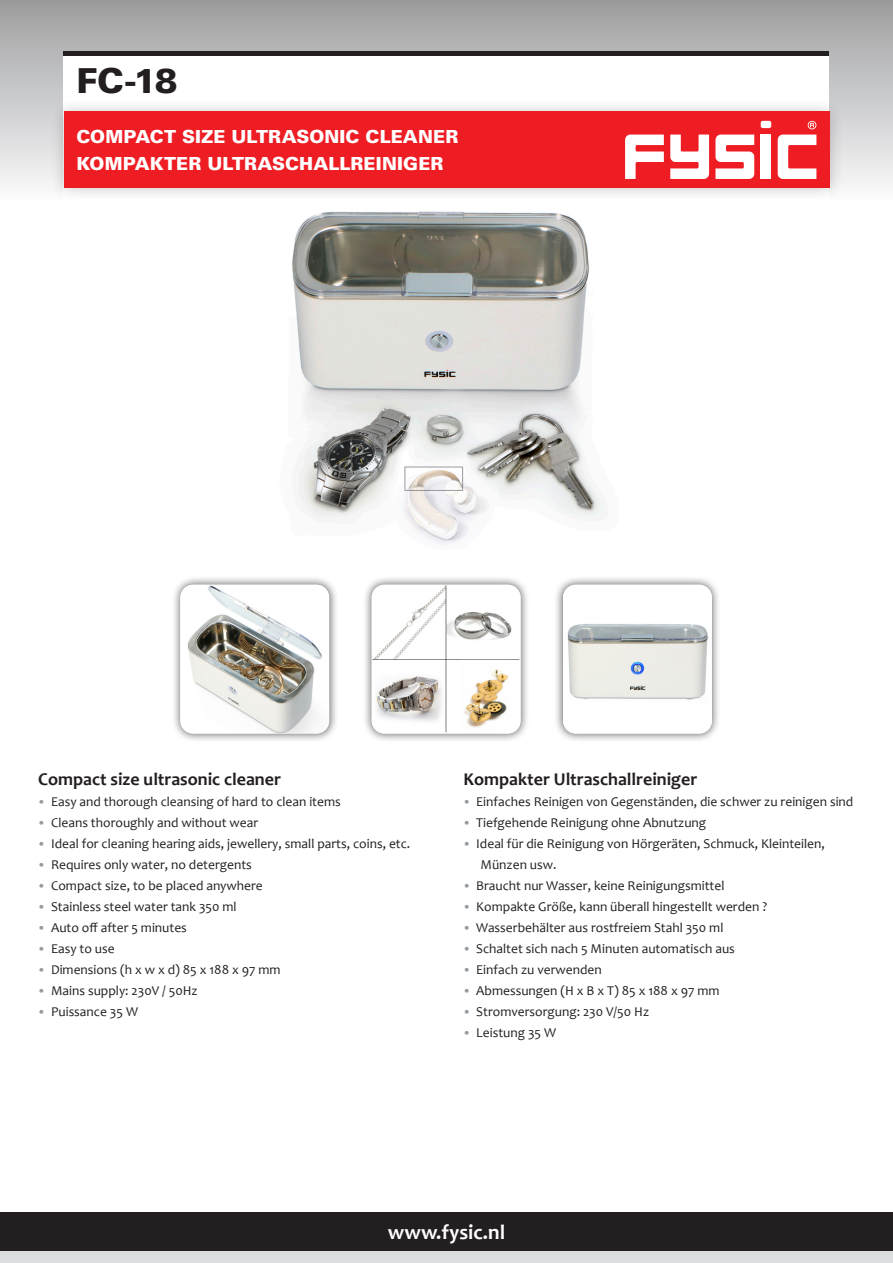
<style>
.page{position:relative;width:893px;height:1263px;background:#fff}
.page>*{position:absolute;margin:0;border:0;box-sizing:border-box;transform-origin:0 0}
.t1{font:900 34.5px "Univers LT Std";color:#231f20}
.t2{font:700 21px "Candara";color:#fff}
.t3{font:900 18px/27px "Univers LT Std";letter-spacing:.005em;color:#fff}
.t4{font:700 18px "Candara";color:#231f20}
.t5{font:13.5px/21px "Candara";color:#231f20}
.s1{font-family:"Calibri";font-weight:300;color:#959ca1}
</style>
<div class="page">
<div style="left:0;top:1242px;width:893px;height:21px;background:#dcdddf"></div>
<div style="left:0;top:0;width:893px;height:200px;background:linear-gradient(to bottom,#9c9d9e,#fafbfc)"></div>
<div style="left:64px;top:51px;width:765px;height:502px;background:#fff"></div>
<img style="left:292px;top:211px;width:311px;height:335px">
<hr style="left:64px;top:51px;width:765px;height:4px;background:#231f20">
<div style="left:49px;top:97px;width:795px;height:106px;background:#231f20;opacity:.25"></div>
<div style="left:64px;top:112px;width:766px;height:76px;background:#ee1d23"></div>
<div style="left:171px;top:576px;width:167px;height:167px;background:#231f20;opacity:.75"></div>
<img style="left:180px;top:585px;width:149px;height:148px">
<div style="left:363px;top:576px;width:167px;height:167px;background:#231f20;opacity:.75"></div>
<img style="left:372px;top:585px;width:148px;height:148px">
<div style="left:554px;top:576px;width:167px;height:167px;background:#231f20;opacity:.75"></div>
<img style="left:563px;top:585px;width:149px;height:148px">
<svg style="left:808px;top:121px;width:8px;height:8px"></svg>
<div style="left:761px;top:121px;width:10px;height:7px;background:#fff;border-radius:2px"></div>
<svg style="left:778px;top:135px;width:38px;height:44px"></svg>
<svg style="left:715px;top:135px;width:39px;height:44px"></svg>
<svg style="left:625px;top:135px;width:39px;height:44px"></svg>
<div style="left:761px;top:135px;width:10px;height:44px;background:#fff"></div>
<svg style="left:670px;top:135px;width:39px;height:44px"></svg>
<div style="left:0;top:1212px;width:893px;height:38px;background:#231f20"></div>
<h1 class="t1" style="left:77px;top:61px;width:103px">FC-18</h1>
<h3 class="t3" style="left:76px;top:123px;width:383px">COMPACT SIZE ULTRASONIC CLEANER<br>KOMPAKTER ULTRASCHALLREINIGER</h3>
<h3 class="t4" style="left:38px;top:771px;width:244px">Compact size ultrasonic cleaner</h3>
<p class="t5" style="left:38px;top:792px;width:304px"><span class="s1">•</span> Easy and thorough cleansing of hard to clean items</p>
<p class="t5" style="left:38px;top:813px;width:221px"><span class="s1">•</span> Cleans thoroughly and without wear</p>
<p class="t5" style="left:38px;top:834px;width:373px"><span class="s1">•</span> Ideal for cleaning hearing aids, jewellery, small parts, coins, etc.</p>
<p class="t5" style="left:38px;top:855px;width:215px"><span class="s1">•</span> Requires only water, no detergents</p>
<p class="t5" style="left:38px;top:876px;width:226px"><span class="s1">•</span> Compact size, to be placed anywhere</p>
<p class="t5" style="left:38px;top:897px;width:200px"><span class="s1">•</span> Stainless steel water tank 350 ml</p>
<p class="t5" style="left:38px;top:917px;width:150px"><span class="s1">•</span> Auto o昀昀 after 5 minutes</p>
<p class="t5" style="left:38px;top:939px;width:78px"><span class="s1">•</span> Easy to use</p>
<p class="t5" style="left:38px;top:960px;width:244px"><span class="s1">•</span> Dimensions (h x w x d) 85 x 188 x 97 mm</p>
<p class="t5" style="left:38px;top:981px;width:161px"><span class="s1">•</span> Mains supply: 230V / 50Hz</p>
<p class="t5" style="left:38px;top:1002px;width:101px"><span class="s1">•</span> Puissance 35 W</p>
<h3 class="t4" style="left:463px;top:771px;width:235px">Kompakter Ultraschallreiniger</h3>
<p class="t5" style="left:463px;top:792px;width:391px"><span class="s1">•</span> Einfaches Reinigen von Gegenständen, die schwer zu reinigen sind</p>
<p class="t5" style="left:463px;top:813px;width:244px"><span class="s1">•</span> Tiefgehende Reinigung ohne Abnutzung</p>
<p class="t5" style="left:480px;top:834px;width:346px;text-indent:-17px"><span class="s1">•</span> Ideal für die Reinigung von Hörgeräten, Schmuck, Kleinteilen,<br>Münzen usw.</p>
<p class="t5" style="left:463px;top:876px;width:262px"><span class="s1">•</span> Braucht nur Wasser, keine Reinigungsmittel</p>
<p class="t5" style="left:463px;top:897px;width:305px"><span class="s1">•</span> Kompakte Größe, kann überall hingestellt werden ?</p>
<p class="t5" style="left:463px;top:918px;width:261px"><span class="s1">•</span> Wasserbehälter aus rostfreiem Stahl 350 ml</p>
<p class="t5" style="left:463px;top:939px;width:273px"><span class="s1">•</span> Schaltet sich nach 5 Minuten automatisch aus</p>
<p class="t5" style="left:463px;top:960px;width:140px"><span class="s1">•</span> Einfach zu verwenden</p>
<p class="t5" style="left:463px;top:981px;width:258px"><span class="s1">•</span> Abmessungen (H x B x T) 85 x 188 x 97 mm</p>
<p class="t5" style="left:463px;top:1002px;width:187px"><span class="s1">•</span> Stromversorgung: 230 V/50 Hz</p>
<p class="t5" style="left:463px;top:1023px;width:94px"><span class="s1">•</span> Leistung 35 W</p>
<h2 class="t2" style="left:388px;top:1223px;width:119px">www.fysic.nl</h2>
</div>
